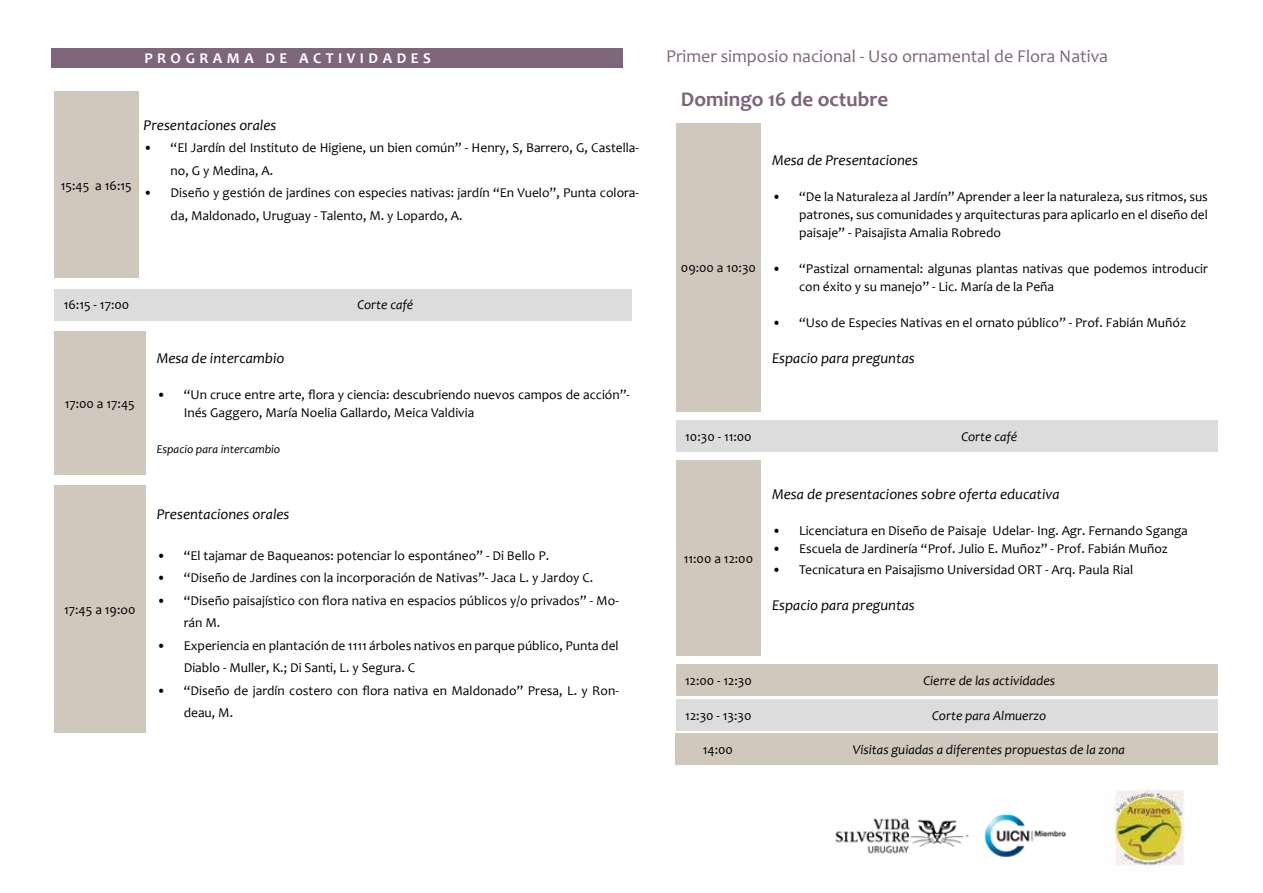
<style>
.page{position:relative;width:1263px;height:893px;background:#fff}
.page>*{position:absolute;margin:0;border:0;box-sizing:border-box;transform-origin:0 0}
.t1{font:700 21px "Candara";color:#7c637a}
.t2{font:18px "Candara";color:#7e667a}
.t3{font:italic 15px "Candara";color:#000}
.t4{font:700 15px "Candara";letter-spacing:.3em;color:#fff}
.t5{font:13.5px/22.5px "Candara";color:#000}
.t6{font:italic 13.5px "Candara";color:#000}
.t7{font:italic 12px "Candara";color:#000}
</style>
<div class="page">
<div style="left:51px;top:49px;width:571px;height:19px;background:#7d657a"></div>
<img style="left:835px;top:814px;width:232px;height:43px">
<img style="left:1112px;top:788px;width:72px;height:83px">
<div style="left:54px;top:332px;width:91px;height:143px;background:#d0c8bd"></div>
<div style="left:54px;top:289px;width:85px;height:31px;background:#dcdcdc"></div>
<div style="left:139px;top:289px;width:492px;height:31px;background:#dcdcdc"></div>
<div style="left:54px;top:92px;width:85px;height:186px;background:#d0c8bd"></div>
<div style="left:54px;top:486px;width:91px;height:247px;background:#d0c8bd"></div>
<div style="left:676px;top:123px;width:85px;height:289px;background:#d0c8bd"></div>
<div style="left:676px;top:420px;width:85px;height:32px;background:#dcdcdc"></div>
<div style="left:761px;top:420px;width:457px;height:32px;background:#dcdcdc"></div>
<div style="left:676px;top:460px;width:85px;height:196px;background:#d0c8bd"></div>
<div style="left:676px;top:664px;width:85px;height:32px;background:#d0c8bd"></div>
<div style="left:761px;top:664px;width:457px;height:32px;background:#d0c8bd"></div>
<div style="left:676px;top:699px;width:85px;height:31px;background:#dcdcdc"></div>
<div style="left:761px;top:699px;width:457px;height:31px;background:#dcdcdc"></div>
<div style="left:676px;top:734px;width:84px;height:31px;background:#d0c8bd"></div>
<div style="left:760px;top:734px;width:457px;height:31px;background:#d0c8bd"></div>
<p class="t4" style="left:144px;top:49px;width:288px">PROGRAMA DE ACTIVIDADES</p>
<p class="t5" style="left:61px;top:174px;width:72px">15:45 a 16:15</p>
<p class="t3" style="left:144px;top:116px;width:134px">Presentaciones orales</p>
<p class="t5" style="left:171px;top:137px;width:470px;text-indent:-27px">• “El Jardín del Instituto de Higiene, un bien común” - Henry, S, Barrero, G, Castella&shy;no, G y Medina, A.</p>
<p class="t5" style="left:171px;top:182px;width:470px;text-indent:-27px">• Diseño y gestión de jardines con especies nativas: jardín “En Vuelo”, Punta colora&shy;da, Maldonado, Uruguay - Talento, M. y Lopardo, A.</p>
<p class="t5" style="left:64px;top:294px;width:67px">16:15 - 17:00</p>
<p class="t6" style="left:357px;top:297px;width:57px">Corte café</p>
<p class="t5" style="left:65px;top:392px;width:72px">17:00 a 17:45</p>
<p class="t5" style="left:64px;top:599px;width:73px">17:45 a 19:o0</p>
<p class="t3" style="left:157px;top:349px;width:129px">Mesa de intercambio</p>
<p class="t5" style="left:184px;top:386px;width:448px;line-height:18px;text-indent:-27px">• “Un cruce entre arte, flora y ciencia: descubriendo nuevos campos de acción”-<br>Inés Gaggero, María Noelia Gallardo, Meica Valdivia</p>
<p class="t7" style="left:157px;top:442px;width:125px">Espacio para intercambio</p>
<p class="t3" style="left:157px;top:505px;width:134px">Presentaciones orales</p>
<p class="t5" style="left:157px;top:544px;width:394px">• “El tajamar de Baqueanos: potenciar lo espontáneo” - Di Bello P.</p>
<p class="t5" style="left:157px;top:566px;width:438px">• “Diseño de Jardines con la incorporación de Nativas”- Jaca L. y Jardoy C.</p>
<p class="t5" style="left:184px;top:589px;width:436px;text-indent:-27px">• “Diseño paisajístico con flora nativa en espacios públicos y/o privados” - Mo&shy;rán M.</p>
<p class="t5" style="left:184px;top:634px;width:437px;text-indent:-27px">• Experiencia en plantación de 1111 árboles nativos en parque público, Punta del<br>Diablo - Muller, K.; Di Santi, L. y Segura. C</p>
<p class="t5" style="left:184px;top:679px;width:436px;text-indent:-27px">• “Diseño de jardín costero con flora nativa en Maldonado” Presa, L. y Ron&shy;deau, M.</p>
<h2 class="t2" style="left:666px;top:45px;width:443px">Primer simposio nacional - Uso ornamental de Flora Nativa</h2>
<h1 class="t1" style="left:681px;top:86px;width:209px">Domingo 16 de octubre</h1>
<p class="t5" style="left:681px;top:257px;width:77px">09:00 a 10:30</p>
<p class="t3" style="left:772px;top:151px;width:147px">Mesa de Presentaciones</p>
<p class="t5" style="left:799px;top:187px;width:410px;line-height:18px;text-align:justify;text-indent:-27px">• “De la Naturaleza al Jardín” Aprender a leer la naturaleza, sus ritmos, sus patrones, sus comunidades y arquitecturas para aplicarlo en el diseño del paisaje” - Paisajista Amalia Robredo</p>
<p class="t5" style="left:799px;top:259px;width:410px;line-height:18px;text-indent:-27px">• “Pastizal ornamental: algunas plantas nativas que podemos introducir con éxito y su manejo” - Lic. María de la Peña</p>
<p class="t5" style="left:772px;top:311px;width:416px">• “Uso de Especies Nativas en el ornato público” - Prof. Fabián Muñóz</p>
<p class="t3" style="left:772px;top:349px;width:144px">Espacio para preguntas</p>
<p class="t5" style="left:685px;top:425px;width:68px">10:30 - 11:00</p>
<p class="t6" style="left:961px;top:428px;width:57px">Corte café</p>
<p class="t5" style="left:684px;top:547px;width:71px">11:00 a 12:00</p>
<p class="t3" style="left:772px;top:485px;width:289px">Mesa de presentaciones sobre oferta educativa</p>
<p class="t5" style="left:772px;top:519px;width:417px">• Licenciatura en Diseño de Paisaje Udelar- Ing. Agr. Fernando Sganga</p>
<p class="t5" style="left:772px;top:537px;width:397px">• Escuela de Jardinería “Prof. Julio E. Muñoz” - Prof. Fabián Muñoz</p>
<p class="t5" style="left:772px;top:558px;width:363px">• Tecnicatura en Paisajismo Universidad ORT - Arq. Paula Rial</p>
<p class="t3" style="left:772px;top:596px;width:144px">Espacio para preguntas</p>
<p class="t5" style="left:685px;top:669px;width:68px">12:00 - 12:30</p>
<p class="t6" style="left:923px;top:672px;width:133px">Cierre de las actividades</p>
<p class="t5" style="left:685px;top:704px;width:68px">12:30 - 13:30</p>
<p class="t6" style="left:932px;top:707px;width:116px">Corte para Almuerzo</p>
<p class="t5" style="left:703px;top:738px;width:32px">14:00</p>
<p class="t6" style="left:853px;top:741px;width:274px">Visitas guiadas a diferentes propuestas de la zona</p>
</div>
